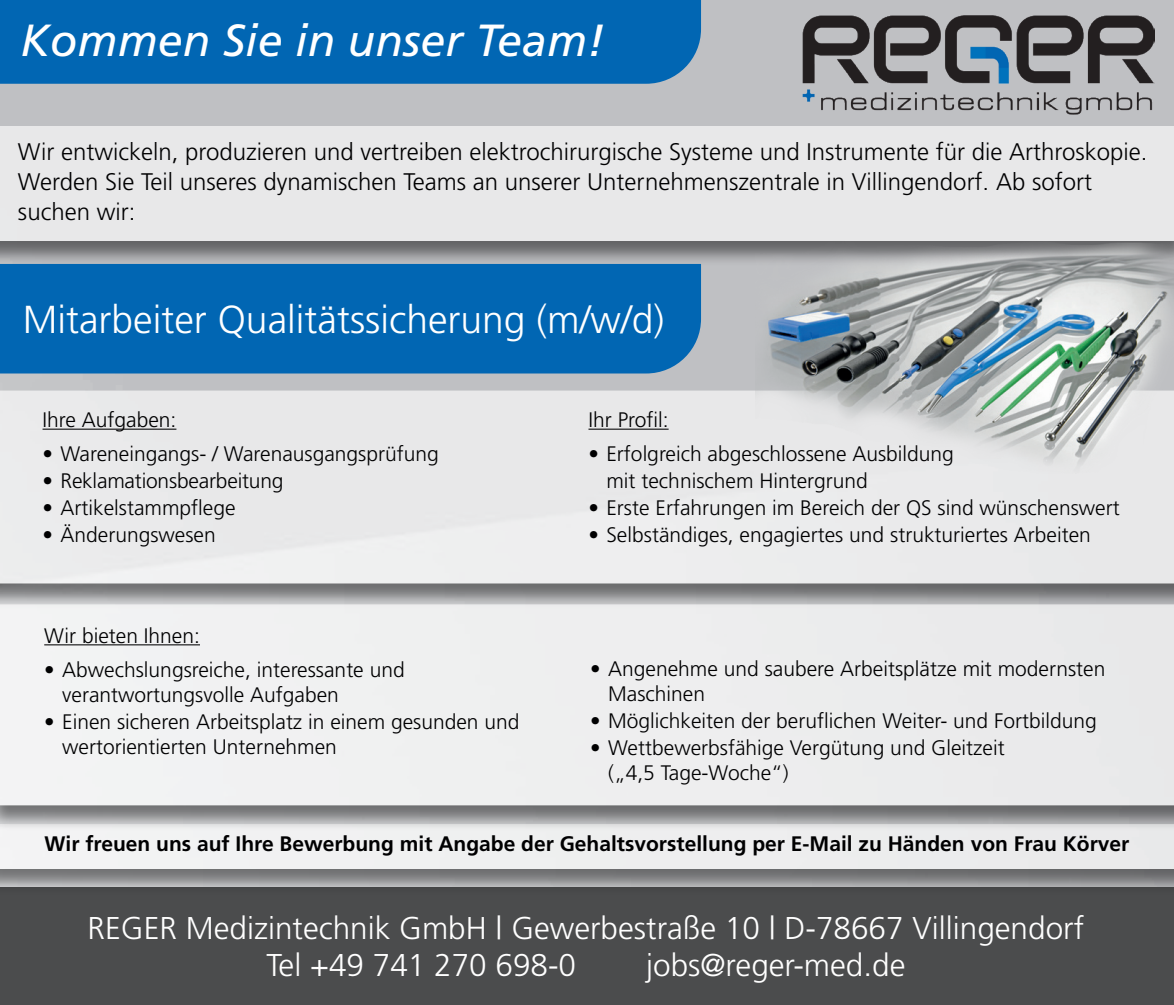
<style>
.page{position:relative;width:1174px;height:1005px;background:#fff}
.page>*{position:absolute;margin:0;border:0;box-sizing:border-box;transform-origin:0 0}
.t1{font:italic 45px "Frutiger LT Std";color:#fff}
.t2{font:300 39px "Frutiger";color:#fff}
.t3{font:300 31.5px/37.8px "Frutiger";color:#fff}
.t4{font:300 24px/30px "Frutiger";color:#000001}
.t5{font:300 21px/25.2px "Frutiger";color:#000001}
.t6{font:700 21px "Frutiger LT Std";color:#000001}
</style>
<div class="page">
<div style="left:0;top:0;width:1174px;height:391px;background:#bfc0c3"></div>
<div style="left:0;top:126px;width:1174px;height:141px;background:#000001;opacity:.75"></div>
<div style="left:0;top:126px;width:1174px;height:115px;background:#e8e8e9"></div>
<img style="left:802px;top:16px;width:352px;height:98px">
<div style="left:0;top:264px;width:701px;height:110px;background:#0166b3"></div>
<div style="left:0;top:391px;width:1174px;height:219px;background:#000001;opacity:.75"></div>
<div style="left:0;top:391px;width:1174px;height:192px;background:#e8e9ea"></div>
<hr style="left:43px;top:429px;width:133px;height:1px;background:#000001">
<hr style="left:588px;top:429px;width:80px;height:1px;background:#000001">
<div style="left:0;top:888px;width:1174px;height:117px;background:#4b4c4d"></div>
<div style="left:0;top:823px;width:1174px;height:72px;background:#000001;opacity:.75"></div>
<div style="left:0;top:824px;width:1174px;height:45px;background:#eeefef"></div>
<img style="left:755px;top:241px;width:419px;height:244px">
<div style="left:0;top:605px;width:1174px;height:226px;background:#000001;opacity:.75"></div>
<div style="left:0;top:604px;width:1174px;height:201px;background:#eeeeef"></div>
<hr style="left:44px;top:644px;width:156px;height:1px;background:#000001">
<div style="left:0;top:0;width:701px;height:84px;background:#0166b3"></div>
<h1 class="t1" style="left:20px;top:14px;width:586px">Kommen Sie in unser Team!</h1>
<p class="t4" style="left:18px;top:137px;width:1131px">Wir entwickeln, produzieren und vertreiben elektrochirurgische Systeme und Instrumente für die Arthroskopie.<br>Werden Sie Teil unseres dynamischen Teams an unserer Unternehmenszentrale in Villingendorf. Ab sofort suchen wir:</p>
<h2 class="t2" style="left:23px;top:298px;width:643px">Mitarbeiter Qualitätssicherung (m/w/d)</h2>
<p class="t5" style="left:43px;top:407px;width:135px">Ihre Aufgaben:</p>
<p class="t5" style="left:43px;top:441px;width:398px">• Wareneingangs- / Warenausgangsprüfung</p>
<p class="t5" style="left:43px;top:468px;width:242px">• Reklamationsbearbeitung</p>
<p class="t5" style="left:43px;top:495px;width:194px">• Artikelstammpflege</p>
<p class="t5" style="left:43px;top:522px;width:175px">• Änderungswesen</p>
<p class="t5" style="left:44px;top:623px;width:157px">Wir bieten Ihnen:</p>
<p class="t5" style="left:62px;top:657px;width:344px;text-indent:-18px">• Abwechslungsreiche, interessante und verantwortungsvolle Aufgaben</p>
<p class="t5" style="left:62px;top:709px;width:459px;text-indent:-18px">• Einen sicheren Arbeitsplatz in einem gesunden und wertorientierten Unternehmen</p>
<p class="t5" style="left:588px;top:407px;width:82px">Ihr Profil:</p>
<p class="t5" style="left:606px;top:440px;width:349px;line-height:27px;text-indent:-18px">• Erfolgreich abgeschlossene Ausbildung mit technischem Hintergrund</p>
<p class="t5" style="left:588px;top:495px;width:533px">• Erste Erfahrungen im Bereich der QS sind wünschenswert</p>
<p class="t5" style="left:588px;top:522px;width:504px">• Selbständiges, engagiertes und strukturiertes Arbeiten</p>
<p class="t5" style="left:608px;top:656px;width:499px;text-indent:-18px">• Angenehme und saubere Arbeitsplätze mit modernsten<br>Maschinen</p>
<p class="t5" style="left:590px;top:708px;width:508px">• Möglichkeiten der beruflichen Weiter- und Fortbildung</p>
<p class="t5" style="left:608px;top:735px;width:398px;text-indent:-18px">• Wettbewerbsfähige Vergütung und Gleitzeit („4,5 Tage-Woche“)</p>
<p class="t6" style="left:45px;top:832px;width:1086px">Wir freuen uns auf Ihre Bewerbung mit Angabe der Gehaltsvorstellung per E-Mail zu Händen von Frau Körver</p>
<h3 class="t3" style="left:266px;top:909px;width:819px;text-indent:-179px">REGER Medizintechnik GmbH | Gewerbestraße 10 | D-78667 Villingendorf<br>Tel +49 741 270 698-0</h3>
<h3 class="t3" style="left:646px;top:947px;width:261px">jobs@reger-med.de</h3>
</div>
